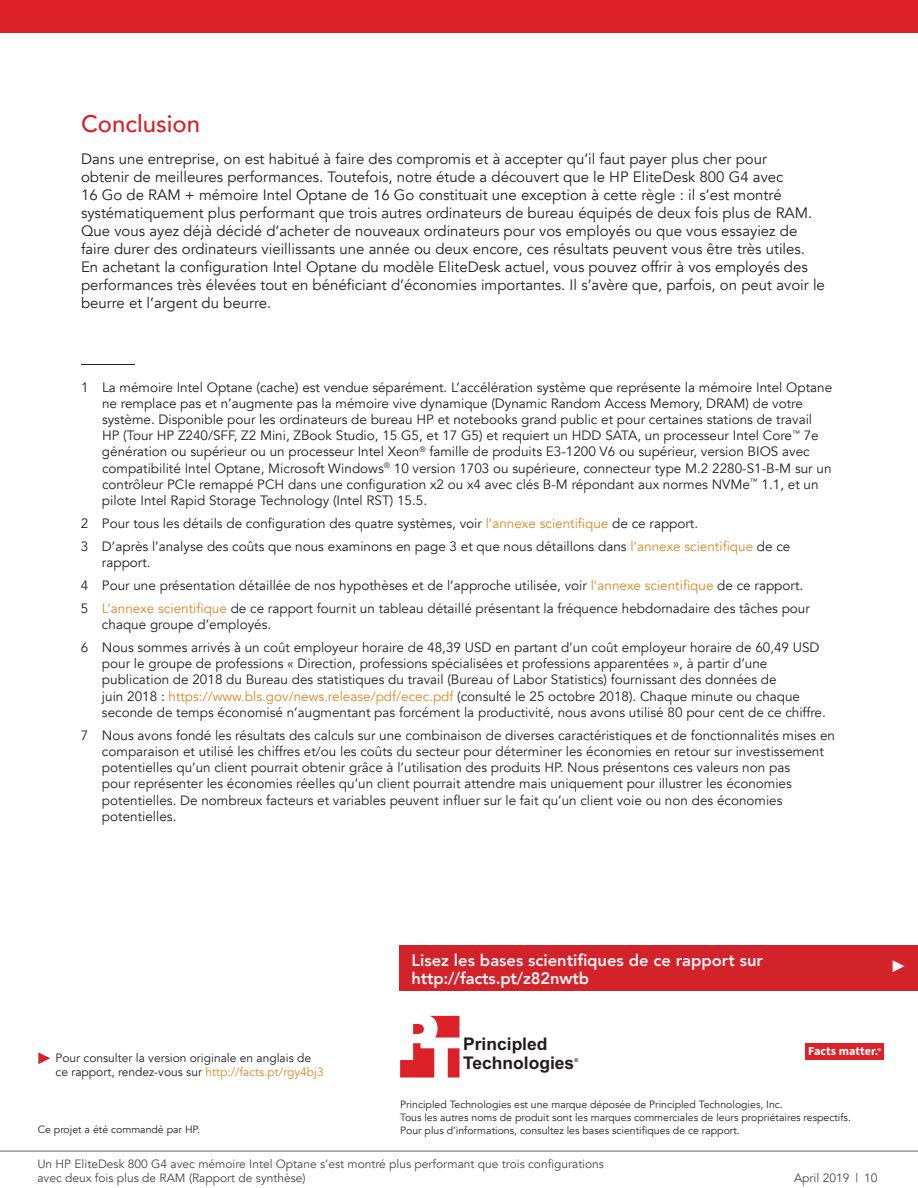
<style>
.page{position:relative;width:918px;height:1188px;background:#fff}
.page>*{position:absolute;margin:0;border:0;box-sizing:border-box;transform-origin:0 0}
.t1{font:500 24px "Avenir";color:#d3232a}
.t2{font:700 17.4px/18.6px "Arial";color:#211d1e}
.t3{font:800 16.5px/18px "Avenir";color:#f2f3f4}
.t4{font:15px/18px "Avenir";color:#231f20}
.t5{font:13.5px/16.2px "Avenir";color:#231f20}
.t6{font:700 12.15px "Source Sans Pro";color:#fff}
.t7{font:12px/14.4px "Avenir";color:#454647}
.t8{font:12px/14.4px "Avenir";color:#231f20}
.t9{font:10.5px/12.6px "Avenir";color:#231f20}
.t10{font:700 5.25px "Arial";color:#211d1e}
.s1{color:#df8525}
.s2{font-weight:600;font-size:8.55px}
</style>
<div class="page">
<hr style="left:81px;top:364px;width:54px;height:1px;background:#231f20">
<hr style="left:0;top:1151px;width:918px;height:1px;background:#616164">
<div style="left:399px;top:945px;width:519px;height:46px;background:#d3232a"></div>
<svg style="left:400px;top:1016px;width:59px;height:62px"></svg>
<div style="left:805px;top:1043px;width:78px;height:17px;background:#dc2228"></div>
<svg style="left:893px;top:960px;width:11px;height:12px"></svg>
<svg style="left:38px;top:1052px;width:12px;height:12px"></svg>
<div style="left:0;top:0;width:918px;height:32px;background:#dc2228"></div>
<h1 class="t1" style="left:81px;top:103px;width:121px">Conclusion</h1>
<p class="t4" style="left:81px;top:150px;width:745px">Dans une entreprise, on est habitué à faire des compromis et à accepter qu’il faut payer plus cher pour<br>obtenir de meilleures performances. Toutefois, notre étude a découvert que le HP EliteDesk 800 G4 avec<br>16 Go de RAM + mémoire Intel Optane de 16 Go constituait une exception à cette règle : il s’est montré systématiquement plus performant que trois autres ordinateurs de bureau équipés de deux fois plus de RAM.<br>Que vous ayez déjà décidé d’acheter de nouveaux ordinateurs pour vos employés ou que vous essayiez de faire durer des ordinateurs vieillissants une année ou deux encore, ces résultats peuvent vous être très utiles.<br>En achetant la configuration Intel Optane du modèle EliteDesk actuel, vous pouvez offrir à vos employés des performances très élevées tout en bénéficiant d’économies importantes. Il s’avère que, parfois, on peut avoir le beurre et l’argent du beurre.</p>
<p class="t5" style="left:102px;top:379px;width:732px;text-indent:-21px">1 La mémoire Intel Optane (cache) est vendue séparément. L’accélération système que représente la mémoire Intel Optane ne remplace pas et n’augmente pas la mémoire vive dynamique (Dynamic Random Access Memory, DRAM) de votre système. Disponible pour les ordinateurs de bureau HP et notebooks grand public et pour certaines stations de travail HP (Tour HP Z240/SFF, Z2 Mini, ZBook Studio, 15 G5, et 17 G5) et requiert un HDD SATA, un processeur Intel Core<sup>™</sup> 7e génération ou supérieur ou un processeur Intel Xeon<sup>®</sup> famille de produits E3-1200 V6 ou supérieur, version BIOS avec compatibilité Intel Optane, Microsoft Windows<sup>®</sup> 10 version 1703 ou supérieure, connecteur type M.2 2280-S1-B-M sur un contrôleur PCIe remappé PCH dans une configuration x2 ou x4 avec clés B-M répondant aux normes NVMe<sup>™</sup> 1.1, et un pilote Intel Rapid Storage Technology (Intel RST) 15.5.</p>
<p class="t5" style="left:81px;top:512px;width:711px;line-height:23px">2 Pour tous les détails de configuration des quatre systèmes, voir <span class="s1">l’annexe scientifique</span> de ce rapport.<br>3 D’après l’analyse des coûts que nous examinons en page 3 et que nous détaillons dans <span class="s1">l’annexe scientifique</span> de ce</p>
<p class="t5" style="left:81px;top:551px;width:730px;line-height:23px;text-indent:21px">rapport.<br>4 Pour une présentation détaillée de nos hypothèses et de l’approche utilisée, voir <span class="s1">l’annexe scientifique</span> de ce rapport.<br>5 <span class="s1">L’annexe scientifique</span> de ce rapport fournit un tableau détaillé présentant la fréquence hebdomadaire des tâches pour</p>
<p class="t5" style="left:81px;top:613px;width:740px;line-height:23px;text-indent:21px">chaque groupe d’employés.<br>6 Nous sommes arrivés à un coût employeur horaire de 48,39 USD en partant d’un coût employeur horaire de 60,49 USD</p>
<p class="t5" style="left:102px;top:656px;width:725px">pour le groupe de professions « Direction, professions spécialisées et professions apparentées », à partir d’une publication de 2018 du Bureau des statistiques du travail (Bureau of Labor Statistics) fournissant des données de<br>juin 2018 : <span class="s1">https://www.bls.gov/news.release/pdf/ecec.pdf</span> (consulté le 25 octobre 2018). Chaque minute ou chaque seconde de temps économisé n’augmentant pas forcément la productivité, nous avons utilisé 80 pour cent de ce chiffre.</p>
<p class="t5" style="left:102px;top:727px;width:735px;text-indent:-21px">7 Nous avons fondé les résultats des calculs sur une combinaison de diverses caractéristiques et de fonctionnalités mises en comparaison et utilisé les chiffres et/ou les coûts du secteur pour déterminer les économies en retour sur investissement potentielles qu’un client pourrait obtenir grâce à l’utilisation des produits HP. Nous présentons ces valeurs non pas<br>pour représenter les économies réelles qu’un client pourrait attendre mais uniquement pour illustrer les économies potentielles. De nombreux facteurs et variables peuvent influer sur le fait qu’un client voie ou non des économies potentielles.</p>
<p class="t8" style="left:56px;top:1051px;width:270px">Pour consulter la version originale en anglais de ce rapport, rendez-vous sur <span class="s1">http://facts.pt/rgy4bj3</span></p>
<p class="t9" style="left:38px;top:1123px;width:164px">Ce projet a été commandé par HP.</p>
<p class="t3" style="left:412px;top:951px;width:353px">Lisez les bases scientifiques de ce rapport sur http://facts.pt/z82nwtb</p>
<p class="t2" style="left:463px;top:1036px;width:113px">Principled<br>Technologies</p>
<p class="t10" style="left:574px;top:1057px;width:5px">®</p>
<p class="t6" style="left:808px;top:1043px;width:74px">Facts matter.<span class="s2">®</span></p>
<p class="t9" style="left:400px;top:1099px;width:452px">Principled Technologies est une marque déposée de Principled Technologies, Inc.<br>Tous les autres noms de produit sont les marques commerciales de leurs propriétaires respectifs.<br>Pour plus d’informations, consultez les bases scientifiques de ce rapport.</p>
<p class="t7" style="left:37px;top:1157px;width:568px">Un HP EliteDesk 800 G4 avec mémoire Intel Optane s’est montré plus performant que trois configurations avec deux fois plus de RAM (Rapport de synthèse)</p>
<p class="t7" style="left:794px;top:1171px;width:85px">April 2019 | 10</p>
</div>
